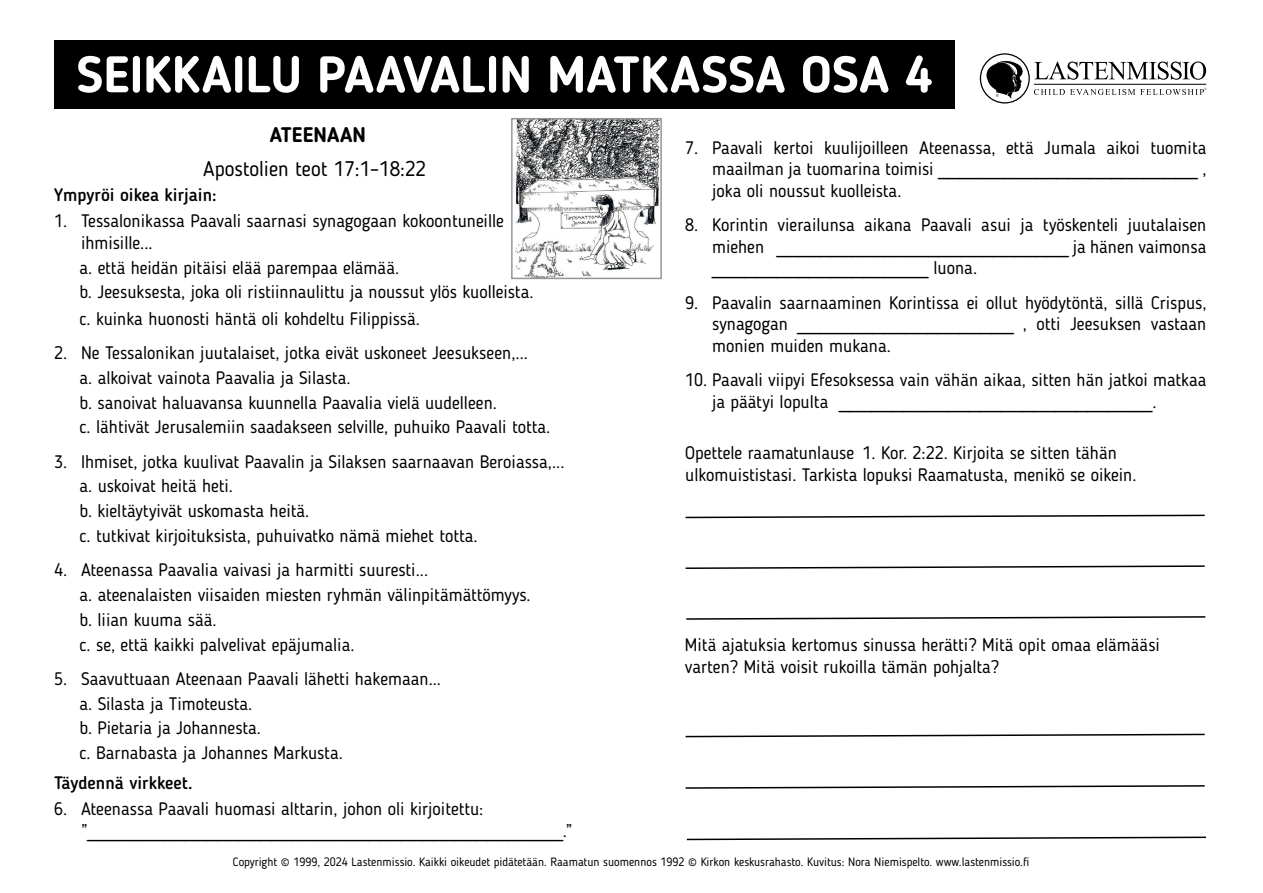
<style>
.page{position:relative;width:1263px;height:893px;background:#fff}
.page>*{position:absolute;margin:0;border:0;box-sizing:border-box;transform-origin:0 0}
.t1{font:700 51px "Blogger Sans";color:#fff}
.t2{font:21px "Blogger Sans";color:#000}
.t3{font:700 21px "Blogger Sans";color:#000}
.t4{font:18px/24.8px "Blogger Sans";color:#000}
.t5{font:500 18px "Blogger Sans";color:#000}
.t6{font:12px "Blogger Sans";color:#000}
</style>
<div class="page">
<div style="left:54px;top:41px;width:901px;height:68px;background:#000"></div>
<svg style="left:685px;top:565px;width:520px;height:4px"></svg>
<svg style="left:685px;top:514px;width:520px;height:5px"></svg>
<svg style="left:685px;top:785px;width:520px;height:4px"></svg>
<svg style="left:685px;top:733px;width:520px;height:5px"></svg>
<svg style="left:686px;top:836px;width:520px;height:5px"></svg>
<svg style="left:980px;top:54px;width:49px;height:49px"></svg>
<div style="left:980px;top:53px;width:50px;height:51px;border:1px solid #000;border-radius:50%"></div>
<svg style="left:985px;top:60px;width:39px;height:39px"></svg>
<svg style="left:1034px;top:62px;width:172px;height:18px"></svg>
<svg style="left:1034px;top:88px;width:172px;height:7px"></svg>
<hr style="left:1034px;top:84px;width:172px;height:1px;background:#000">
<img style="left:515px;top:121px;width:144px;height:155px">
<div style="left:511px;top:118px;width:151px;height:161px;border:2px solid #939598"></div>
<svg style="left:686px;top:616px;width:520px;height:4px"></svg>
<h1 class="t1" style="left:77px;top:44px;width:857px">SEIKKAILU PAAVALIN MATKASSA OSA 4</h1>
<p class="t3" style="left:270px;top:122px;width:98px">ATEENAAN</p>
<p class="t2" style="left:203px;top:157px;width:224px">Apostolien teot 17:1–18:22</p>
<p class="t5" style="left:54px;top:184px;width:164px">Ympyröi oikea kirjain:</p>
<p class="t4" style="left:81px;top:210px;width:425px;line-height:21.6px;text-indent:-27px">1. Tessalonikassa Paavali saarnasi synagogaan kokoontuneille ihmisille...</p>
<p class="t4" style="left:80px;top:255px;width:456px;line-height:25.5px">a. että heidän pitäisi elää parempaa elämää.<br>b. Jeesuksesta, joka oli ristiinnaulittu ja noussut ylös kuolleista. c. kuinka huonosti häntä oli kohdeltu Filippissä.</p>
<p class="t4" style="left:80px;top:340px;width:472px;text-indent:-26px">2. Ne Tessalonikan juutalaiset, jotka eivät uskoneet Jeesukseen,...<br>a. alkoivat vainota Paavalia ja Silasta.<br>b. sanoivat haluavansa kuunnella Paavalia vielä uudelleen.<br>c. lähtivät Jerusalemiin saadakseen selville, puhuiko Paavali totta.</p>
<p class="t4" style="left:80px;top:449px;width:486px;text-indent:-26px">3. Ihmiset, jotka kuulivat Paavalin ja Silaksen saarnaavan Beroiassa,... a. uskoivat heitä heti.<br>b. kieltäytyivät uskomasta heitä.<br>c. tutkivat kirjoituksista, puhuivatko nämä miehet totta.</p>
<p class="t4" style="left:80px;top:558px;width:453px;text-indent:-26px">4. Ateenassa Paavalia vaivasi ja harmitti suuresti...<br>a. ateenalaisten viisaiden miesten ryhmän välinpitämättömyys. b. liian kuuma sää.<br>c. se, että kaikki palvelivat epäjumalia.</p>
<p class="t4" style="left:80px;top:666px;width:363px;text-indent:-26px">5. Saavuttuaan Ateenaan Paavali lähetti hakemaan... a. Silasta ja Timoteusta.<br>b. Pietaria ja Johannesta.<br>c. Barnabasta ja Johannes Markusta.</p>
<p class="t5" style="left:54px;top:772px;width:140px">Täydennä virkkeet.</p>
<p class="t4" style="left:81px;top:798px;width:493px;line-height:21.6px;text-indent:-27px">6. Ateenassa Paavali huomasi alttarin, johon oli kirjoitettu: ”____________________________________________.”</p>
<p class="t4" style="left:712px;top:136px;width:496px;line-height:21.6px;text-align:justify;text-indent:-27px">7. Paavali kertoi kuulijoilleen Ateenassa, että Jumala aikoi tuomita maailman ja tuomarina toimisi ________________________ , joka oli noussut kuolleista.</p>
<p class="t4" style="left:712px;top:214px;width:496px;line-height:21.6px;text-align:justify;text-indent:-27px">8. Korintin vierailunsa aikana Paavali asui ja työskenteli juutalaisen miehen ___________________________ ja hänen vaimonsa ____________________ luona.</p>
<p class="t4" style="left:712px;top:292px;width:496px;line-height:21.6px;text-align:justify;text-indent:-27px">9. Paavalin saarnaaminen Korintissa ei ollut hyödytöntä, sillä Crispus, synagogan ____________________ , otti Jeesuksen vastaan monien muiden mukana.</p>
<p class="t4" style="left:712px;top:369px;width:496px;line-height:21.6px;text-indent:-27px">10. Paavali viipyi Efesoksessa vain vähän aikaa, sitten hän jatkoi matkaa ja päätyi lopulta _____________________________.</p>
<p class="t4" style="left:685px;top:442px;width:453px;line-height:21.6px">Opettele raamatunlause 1. Kor. 2:22. Kirjoita se sitten tähän ulkomuististasi. Tarkista lopuksi Raamatusta, menikö se oikein.</p>
<p class="t4" style="left:685px;top:634px;width:476px;line-height:21.6px">Mitä ajatuksia kertomus sinussa herätti? Mitä opit omaa elämääsi varten? Mitä voisit rukoilla tämän pohjalta?</p>
<p class="t6" style="left:233px;top:855px;width:798px">Copyright © 1999, 2024 Lastenmissio. Kaikki oikeudet pidätetään. Raamatun suomennos 1992 © Kirkon keskusrahasto. Kuvitus: Nora Niemispelto. www.lastenmissio.fi</p>
</div>
